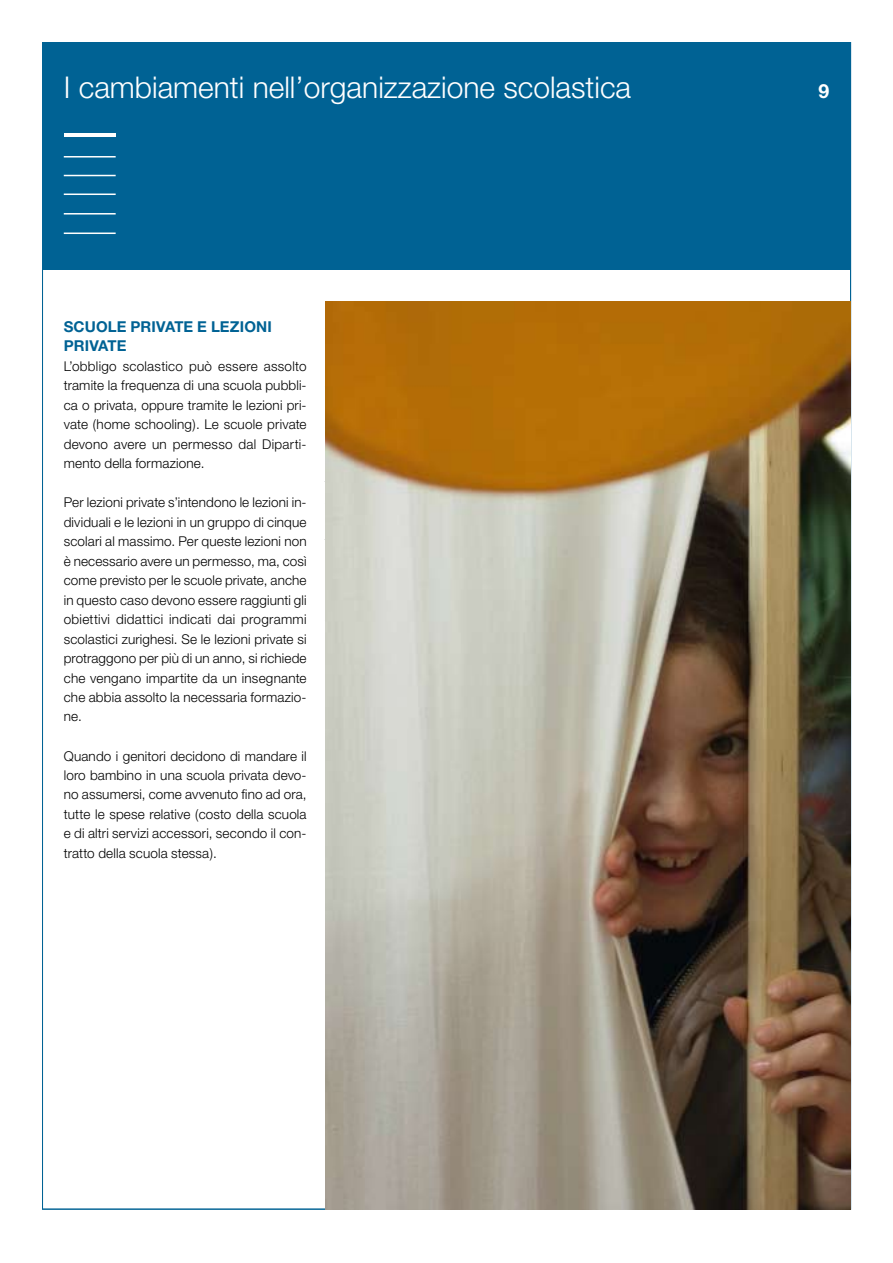
<style>
.page{position:relative;width:893px;height:1263px;background:#fff}
.page>*{position:absolute;margin:0;border:0;box-sizing:border-box;transform-origin:0 0}
.t1{font:300 30px "Helvetica Neue";color:#fff}
.t2{font:700 19.5px "Helvetica Neue";color:#fff}
.t3{font:700 15px/19.5px "Helvetica Neue";letter-spacing:.01em;color:#006294}
.t4{font:300 13.5px/19.5px "Helvetica Neue";letter-spacing:.01em;color:#000;text-align:justify}
</style>
<div class="page">
<div style="left:43px;top:43px;width:807px;height:227px;background:#006294"></div>
<hr style="left:64px;top:133px;width:52px;height:3px;background:#fff">
<hr style="left:64px;top:156px;width:52px;height:1px;background:#fff">
<hr style="left:64px;top:175px;width:52px;height:1px;background:#fff">
<hr style="left:64px;top:193px;width:52px;height:2px;background:#fff">
<hr style="left:64px;top:213px;width:52px;height:1px;background:#fff">
<hr style="left:64px;top:232px;width:52px;height:2px;background:#fff">
<img style="left:325px;top:301px;width:525px;height:908px">
<h1 class="t1" style="left:64px;top:68px;width:569px">I cambiamenti nell’organizzazione scolastica</h1>
<h2 class="t2" style="left:818px;top:78px;width:12px">9</h2>
<p class="t3" style="left:64px;top:316px;width:208px;text-indent:32px">OLE PRIVATE E LEZIONI<br>PRIVATE</p>
<p class="t4" style="left:64px;top:356px;width:244px">L’obbligo scolastico può essere assolto tramite la frequenza di una scuola pubbli&shy;ca o privata, oppure tramite le lezioni pri&shy;vate (home schooling). Le scuole private devono avere un permesso dal Diparti&shy;mento della formazione.</p>
<p class="t4" style="left:64px;top:492px;width:244px">Per lezioni private s’intendono le lezioni in&shy;dividuali e le lezioni in un gruppo di cinque scolari al massimo. Per queste lezioni non è necessario avere un permesso, ma, così come previsto per le scuole private, anche in questo caso devono essere raggiunti gli obiettivi didattici indicati dai programmi scolastici zurighesi. Se le lezioni private si protraggono per più di un anno, si richiede che vengano impartite da un insegnante che abbia assolto la necessaria formazio&shy;ne.</p>
<p class="t4" style="left:64px;top:746px;width:244px">Quando i genitori decidono di mandare il loro bambino in una scuola privata devo&shy;no assumersi, come avvenuto fino ad ora, tutte le spese relative (costo della scuola e di altri servizi accessori, secondo il con&shy;tratto della scuola stessa).</p>
<p class="t3" style="left:64px;top:316px;width:12px">SCU</p>
</div>
